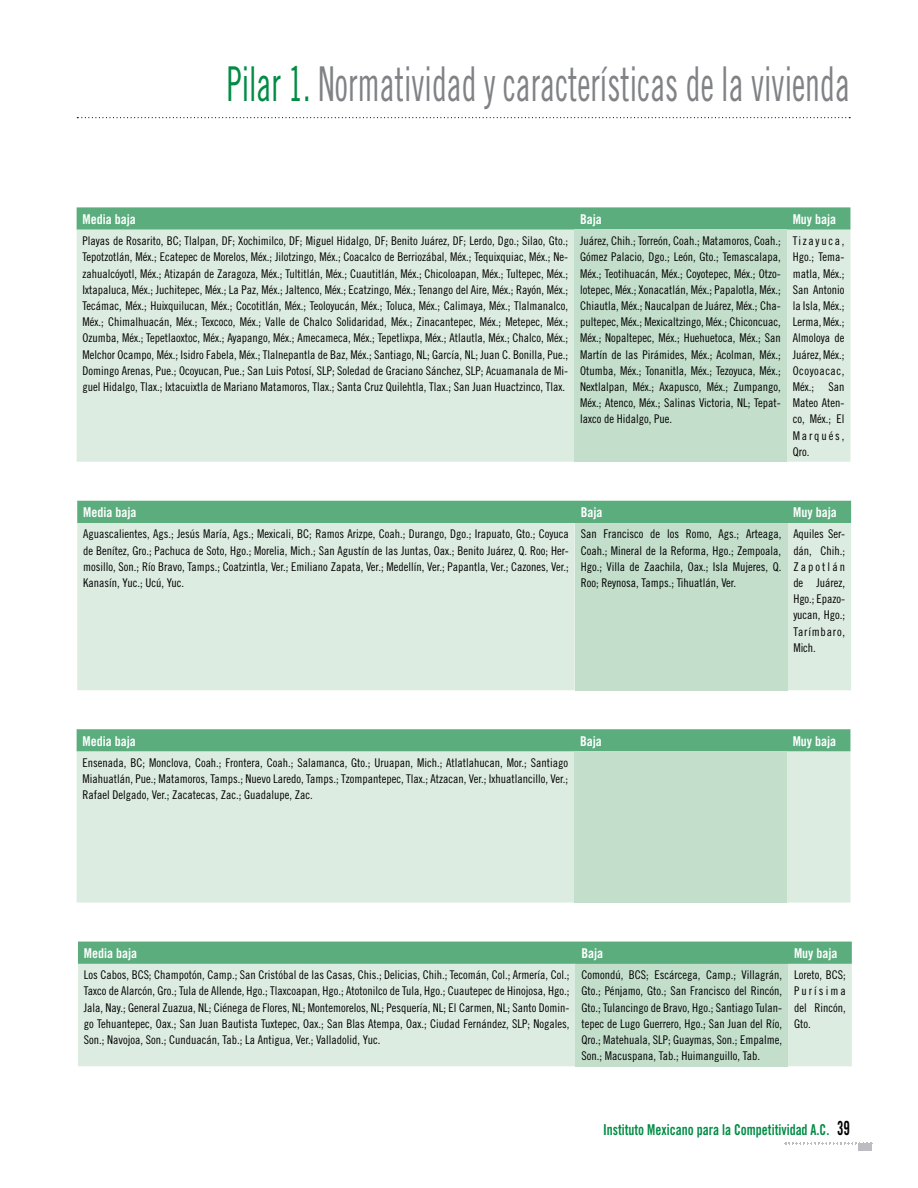
<style>
.page{position:relative;width:918px;height:1188px;background:#fff}
.page>*{position:absolute;margin:0;border:0;box-sizing:border-box;transform-origin:0 0}
.t1{font:48px "Trade Gothic Cond Eighteen";color:#808285;scale:.7 1}
.t2{font:15px "Trade Gothic Bold Cond Twenty";color:#008c44;scale:.9 1}
.t3{font:13.5px "Trade Gothic Bold Cond Twenty";color:#fff}
.t4{font:12px/16.2px "Trade Gothic Cond Eighteen";color:#000;text-align:justify}
.s1{color:#008c44}
.s2{font-size:19.5px;color:#000}
</style>
<div class="page">
<div style="left:858px;top:1143px;width:13px;height:7px;background:#bcbdc0"></div>
<svg style="left:785px;top:1143px;width:87px;height:1px"></svg>
<svg style="left:77px;top:117px;width:773px;height:1px"></svg>
<svg style="left:77px;top:207px;width:773px;height:23px;background:#61b082"></svg>
<div style="left:77px;top:230px;width:773px;height:232px;background:#ddece1"></div>
<div style="left:574px;top:230px;width:213px;height:232px;background:#c3decb"></div>
<div style="left:77px;top:501px;width:774px;height:22px;background:#5bad7e"></div>
<div style="left:77px;top:523px;width:774px;height:167px;background:#ddece1"></div>
<div style="left:575px;top:523px;width:212px;height:167px;background:#c3decb"></div>
<svg style="left:77px;top:729px;width:773px;height:23px;background:#61af82"></svg>
<div style="left:77px;top:752px;width:773px;height:151px;background:#ddece1"></div>
<div style="left:574px;top:752px;width:213px;height:151px;background:#c3decb"></div>
<div style="left:78px;top:942px;width:774px;height:22px;background:#5bad7e"></div>
<div style="left:78px;top:964px;width:774px;height:102px;background:#ddece1"></div>
<div style="left:575px;top:964px;width:213px;height:102px;background:#c3decb"></div>
<h1 class="t1" style="left:227px;top:56px;width:892px"><span class="s1">Pilar 1.</span> Normatividad y características de la vivienda</h1>
<p class="t3" style="left:83px;top:211px;width:55px">Media baja</p>
<p class="t3" style="left:580px;top:211px;width:23px">Baja</p>
<p class="t3" style="left:793px;top:211px;width:45px">Muy baja</p>
<p class="t4" style="left:83px;top:233px;width:487px">Playas de Rosarito, BC; Tlalpan, DF; Xochimilco, DF; Miguel Hidalgo, DF; Benito Juárez, DF; Lerdo, Dgo.; Silao, Gto.; Tepotzotlán, Méx.; Ecatepec de Morelos, Méx.; Jilotzingo, Méx.; Coacalco de Berriozábal, Méx.; Tequixquiac, Méx.; Ne&shy;zahualcóyotl, Méx.; Atizapán de Zaragoza, Méx.; Tultitlán, Méx.; Cuautitlán, Méx.; Chicoloapan, Méx.; Tultepec, Méx.; Ixtapaluca, Méx.; Juchitepec, Méx.; La Paz, Méx.; Jaltenco, Méx.; Ecatzingo, Méx.; Tenango del Aire, Méx.; Rayón, Méx.; Tecámac, Méx.; Huixquilucan, Méx.; Cocotitlán, Méx.; Teoloyucán, Méx.; Toluca, Méx.; Calimaya, Méx.; Tlalmanalco, Méx.; Chimalhuacán, Méx.; Texcoco, Méx.; Valle de Chalco Solidaridad, Méx.; Zinacantepec, Méx.; Metepec, Méx.; Ozumba, Méx.; Tepetlaoxtoc, Méx.; Ayapango, Méx.; Amecameca, Méx.; Tepetlixpa, Méx.; Atlautla, Méx.; Chalco, Méx.; Melchor Ocampo, Méx.; Isidro Fabela, Méx.; Tlalnepantla de Baz, Méx.; Santiago, NL; García, NL; Juan C. Bonilla, Pue.; Domingo Arenas, Pue.; Ocoyucan, Pue.; San Luis Potosí, SLP; Soledad de Graciano Sánchez, SLP; Acuamanala de Mi&shy;guel Hidalgo, Tlax.; Ixtacuixtla de Mariano Matamoros, Tlax.; Santa Cruz Quilehtla, Tlax.; San Juan Huactzinco, Tlax.</p>
<p class="t4" style="left:580px;top:233px;width:202px">Juárez, Chih.; Torreón, Coah.; Matamoros, Coah.; Gómez Palacio, Dgo.; León, Gto.; Temascalapa, Méx.; Teotihuacán, Méx.; Coyotepec, Méx.; Otzo&shy;lotepec, Méx.; Xonacatlán, Méx.; Papalotla, Méx.; Chiautla, Méx.; Naucalpan de Juárez, Méx.; Cha&shy;pultepec, Méx.; Mexicaltzingo, Méx.; Chiconcuac, Méx.; Nopaltepec, Méx.; Huehuetoca, Méx.; San Martín de las Pirámides, Méx.; Acolman, Méx.; Otumba, Méx.; Tonanitla, Méx.; Tezoyuca, Méx.; Nextlalpan, Méx.; Axapusco, Méx.; Zumpango, Méx.; Atenco, Méx.; Salinas Victoria, NL; Tepat&shy;laxco de Hidalgo, Pue.</p>
<p class="t4" style="left:793px;top:233px;width:53px">Tizayuca, Hgo.; Tema&shy;matla, Méx.; San Antonio la Isla, Méx.; Lerma, Méx.; Almoloya de Juárez, Méx.; Ocoyoacac, Méx.; San Mateo Aten&shy;co, Méx.; El Marqués, Qro.</p>
<p class="t3" style="left:83px;top:504px;width:55px">Media baja</p>
<p class="t3" style="left:581px;top:504px;width:23px">Baja</p>
<p class="t3" style="left:793px;top:504px;width:45px">Muy baja</p>
<p class="t4" style="left:83px;top:526px;width:487px">Aguascalientes, Ags.; Jesús María, Ags.; Mexicali, BC; Ramos Arizpe, Coah.; Durango, Dgo.; Irapuato, Gto.; Coyuca de Benítez, Gro.; Pachuca de Soto, Hgo.; Morelia, Mich.; San Agustín de las Juntas, Oax.; Benito Juárez, Q. Roo; Her&shy;mosillo, Son.; Río Bravo, Tamps.; Coatzintla, Ver.; Emiliano Zapata, Ver.; Medellín, Ver.; Papantla, Ver.; Cazones, Ver.; Kanasín, Yuc.; Ucú, Yuc.</p>
<p class="t4" style="left:581px;top:526px;width:202px">San Francisco de los Romo, Ags.; Arteaga, Coah.; Mineral de la Reforma, Hgo.; Zempoala, Hgo.; Villa de Zaachila, Oax.; Isla Mujeres, Q.<br>Roo; Reynosa, Tamps.; Tihuatlán, Ver.</p>
<p class="t4" style="left:793px;top:526px;width:53px">Aquiles Ser&shy;dán, Chih.; Zapotlán de Juárez, Hgo.; Epazo&shy;yucan, Hgo.; Tarímbaro, Mich.</p>
<p class="t3" style="left:83px;top:733px;width:55px">Media baja</p>
<p class="t3" style="left:580px;top:733px;width:23px">Baja</p>
<p class="t3" style="left:793px;top:733px;width:45px">Muy baja</p>
<p class="t4" style="left:83px;top:754px;width:487px">Ensenada, BC; Monclova, Coah.; Frontera, Coah.; Salamanca, Gto.; Uruapan, Mich.; Atlatlahucan, Mor.; Santiago Miahuatlán, Pue.; Matamoros, Tamps.; Nuevo Laredo, Tamps.; Tzompantepec, Tlax.; Atzacan, Ver.; Ixhuatlancillo, Ver.; Rafael Delgado, Ver.; Zacatecas, Zac.; Guadalupe, Zac.</p>
<p class="t3" style="left:84px;top:945px;width:55px">Media baja</p>
<p class="t3" style="left:581px;top:945px;width:23px">Baja</p>
<p class="t3" style="left:794px;top:945px;width:45px">Muy baja</p>
<p class="t4" style="left:84px;top:967px;width:487px">Los Cabos, BCS; Champotón, Camp.; San Cristóbal de las Casas, Chis.; Delicias, Chih.; Tecomán, Col.; Armería, Col.; Taxco de Alarcón, Gro.; Tula de Allende, Hgo.; Tlaxcoapan, Hgo.; Atotonilco de Tula, Hgo.; Cuautepec de Hinojosa, Hgo.; Jala, Nay.; General Zuazua, NL; Ciénega de Flores, NL; Montemorelos, NL; Pesquería, NL; El Carmen, NL; Santo Domin&shy;go Tehuantepec, Oax.; San Juan Bautista Tuxtepec, Oax.; San Blas Atempa, Oax.; Ciudad Fernández, SLP; Nogales, Son.; Navojoa, Son.; Cunduacán, Tab.; La Antigua, Ver.; Valladolid, Yuc.</p>
<p class="t4" style="left:581px;top:967px;width:202px">Comondú, BCS; Escárcega, Camp.; Villagrán, Gto.; Pénjamo, Gto.; San Francisco del Rincón, Gto.; Tulancingo de Bravo, Hgo.; Santiago Tulan&shy;tepec de Lugo Guerrero, Hgo.; San Juan del Río, Qro.; Matehuala, SLP; Guaymas, Son.; Empalme, Son.; Macuspana, Tab.; Huimanguillo, Tab.</p>
<p class="t4" style="left:794px;top:967px;width:53px">Loreto, BCS; Purísima del Rincón, Gto.</p>
<p class="t2" style="left:603px;top:1120px;width:276px">Instituto Mexicano para la Competitividad A.C. <span class="s2">39</span></p>
</div>
